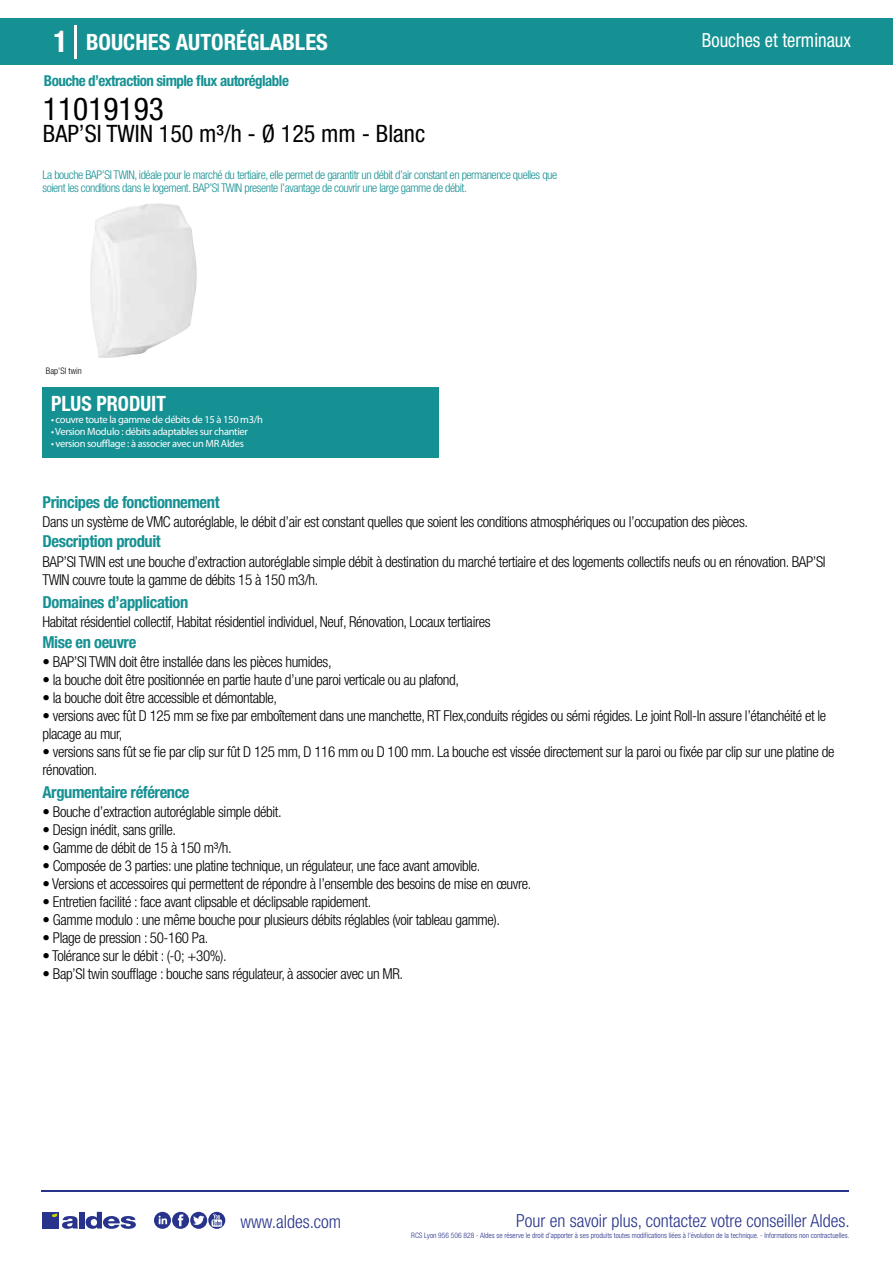
<style>
.page{position:relative;width:893px;height:1263px;background:#fff}
.page>*{position:absolute;margin:0;border:0;box-sizing:border-box;transform-origin:0 0}
.t1{font:condensed 31.5px "Helvetica Neue LT Std";color:#000}
.t2{font:condensed 24px "Helvetica Neue LT Std";color:#000}
.t3{font:700 condensed 22.5px "Helvetica Neue LT Std";color:#fff}
.t4{font:700 condensed 21px "Helvetica Neue";color:#fff;scale:.95 1}
.t5{font:condensed 19.5px "Helvetica Neue LT Std";color:#fff;scale:.95 1}
.t6{font:300 condensed 18px "Helvetica Neue";color:#28348b}
.t7{font:700 condensed 16.5px "Helvetica Neue LT Std";letter-spacing:-.025em;color:#169193}
.t8{font:300 condensed 15px/18px "Helvetica Neue LT Std";letter-spacing:-.025em;color:#000}
.t9{font:700 condensed 15px "Helvetica Neue LT Std";letter-spacing:-.035em;color:#169193}
.t10{font:300 condensed 12px/13.5px "Helvetica Neue LT Std";letter-spacing:-.035em;color:#169193}
.t11{font:10.5px "Myriad Pro";letter-spacing:-.03em;color:#fff}
.t12{font:300 condensed 9px "Helvetica Neue";color:#000}
.t13{font:300 condensed 7.5px "Helvetica Neue";color:#28348b}
.s1{font-size:30px}
</style>
<div class="page">
<div style="left:0;top:18px;width:893px;height:46px;background:#169193"></div>
<div style="left:43px;top:387px;width:396px;height:70px;background:#169193"></div>
<hr style="left:74px;top:25px;width:2px;height:33px;background:#fff">
<svg style="left:90px;top:203px;width:107px;height:155px"></svg>
<hr style="left:41px;top:1190px;width:808px;height:1px;background:#28348b">
<svg style="left:154px;top:1212px;width:71px;height:17px"></svg>
<div style="left:42px;top:1212px;width:17px;height:16px;background:#28348b"></div>
<div style="left:79px;top:1212px;width:5px;height:16px;background:#28348b"></div>
<svg style="left:86px;top:1212px;width:50px;height:17px"></svg>
<svg style="left:52px;top:1213px;width:26px;height:16px"></svg>
<h3 class="t3" style="left:54px;top:28px;width:276px"><span class="s1">1</span> BOUCHES AUTORÉGLABLES</h3>
<h3 class="t5" style="left:702px;top:29px;width:158px">Bouches et terminaux</h3>
<p class="t9" style="left:44px;top:71px;width:247px">Bouche d’extraction simple flux autoréglable</p>
<h1 class="t1" style="left:43px;top:91px;width:122px">11019193</h1>
<h2 class="t2" style="left:43px;top:120px;width:384px">BAP’SI TWIN 150 m³/h - Ø 125 mm - Blanc</h2>
<p class="t10" style="left:43px;top:167px;width:516px">La bouche BAP’SI TWIN, idéale pour le marché du tertiaire, elle permet de garantitr un débit d’air constant en permanence quelles que soient les conditions dans le logement. BAP’SI TWIN presente l’avantage de couvrir une large gamme de débit.</p>
<p class="t12" style="left:46px;top:365px;width:37px">Bap’SI twin</p>
<h3 class="t4" style="left:51px;top:391px;width:122px">PLUS PRODUIT</h3>
<p class="t11" style="left:51px;top:413px;width:213px">• couvre toute la gamme de débits de 15 à 150 m3/h</p>
<p class="t11" style="left:51px;top:425px;width:198px">• Version Modulo : débits adaptables sur chantier</p>
<p class="t11" style="left:51px;top:437px;width:194px">• version soufflage : à associer avec un MR Aldes</p>
<p class="t7" style="left:43px;top:492px;width:179px">Principes de fonctionnement</p>
<p class="t7" style="left:43px;top:531px;width:120px">Description produit</p>
<p class="t8" style="left:43px;top:513px;width:707px">Dans un système de VMC autoréglable, le débit d’air est constant quelles que soient les conditions atmosphériques ou l’occupation des pièces.</p>
<p class="t8" style="left:43px;top:552px;width:785px">BAP’SI TWIN est une bouche d’extraction autoréglable simple débit à destination du marché tertiaire et des logements collectifs neufs ou en rénovation. BAP’SI<br>TWIN couvre toute la gamme de débits 15 à 150 m3/h.</p>
<p class="t8" style="left:43px;top:613px;width:450px">Habitat résidentiel collectif, Habitat résidentiel individuel, Neuf, Rénovation, Locaux tertiaires</p>
<p class="t8" style="left:43px;top:652px;width:291px">• BAP’SI TWIN doit être installée dans les pièces humides,</p>
<p class="t8" style="left:43px;top:670px;width:418px">• la bouche doit être positionnée en partie haute d’une paroi verticale ou au plafond,</p>
<p class="t8" style="left:43px;top:688px;width:236px">• la bouche doit être accessible et démontable,</p>
<p class="t8" style="left:43px;top:706px;width:785px">• versions avec fût D 125 mm se fixe par emboîtement dans une manchette, RT Flex,conduits régides ou sémi régides. Le joint Roll-In assure l’étanchéité et le placage au mur,</p>
<p class="t8" style="left:43px;top:742px;width:793px">• versions sans fût se fie par clip sur fût D 125 mm, D 116 mm ou D 100 mm. La bouche est vissée directement sur la paroi ou fixée par clip sur une platine de rénovation.</p>
<p class="t7" style="left:43px;top:592px;width:147px">Domaines d’application</p>
<p class="t7" style="left:43px;top:632px;width:95px">Mise en oeuvre</p>
<p class="t7" style="left:43px;top:782px;width:149px">Argumentaire référence</p>
<p class="t8" style="left:43px;top:802px;width:241px">• Bouche d’extraction autoréglable simple débit.</p>
<p class="t8" style="left:43px;top:820px;width:135px">• Design inédit, sans grille.</p>
<p class="t8" style="left:43px;top:838px;width:191px">• Gamme de débit de 15 à 150 m³/h.</p>
<p class="t8" style="left:43px;top:856px;width:439px">• Composée de 3 parties: une platine technique, un régulateur, une face avant amovible.</p>
<p class="t8" style="left:43px;top:874px;width:490px">• Versions et accessoires qui permettent de répondre à l’ensemble des besoins de mise en œuvre.</p>
<p class="t8" style="left:43px;top:892px;width:330px">• Entretien facilité : face avant clipsable et déclipsable rapidement.</p>
<p class="t8" style="left:43px;top:910px;width:459px">• Gamme modulo : une même bouche pour plusieurs débits réglables (voir tableau gamme).</p>
<p class="t8" style="left:43px;top:928px;width:167px">• Plage de pression : 50-160 Pa.</p>
<p class="t8" style="left:43px;top:946px;width:186px">• Tolérance sur le débit : (-0; +30%).</p>
<p class="t8" style="left:43px;top:964px;width:362px">• Bap’SI twin soufflage : bouche sans régulateur, à associer avec un MR.</p>
<p class="t6" style="left:240px;top:1211px;width:102px">www.aldes.com</p>
<p class="t6" style="left:516px;top:1211px;width:335px">Pour en savoir plus, contactez votre conseiller Aldes.</p>
<p class="t13" style="left:411px;top:1230px;width:440px">RCS Lyon 956 506 828 - Aldes se réserve le droit d’apporter à ses produits toutes modifications liées à l’évolution de la technique. - Informations non contractuelles.</p>
</div>
